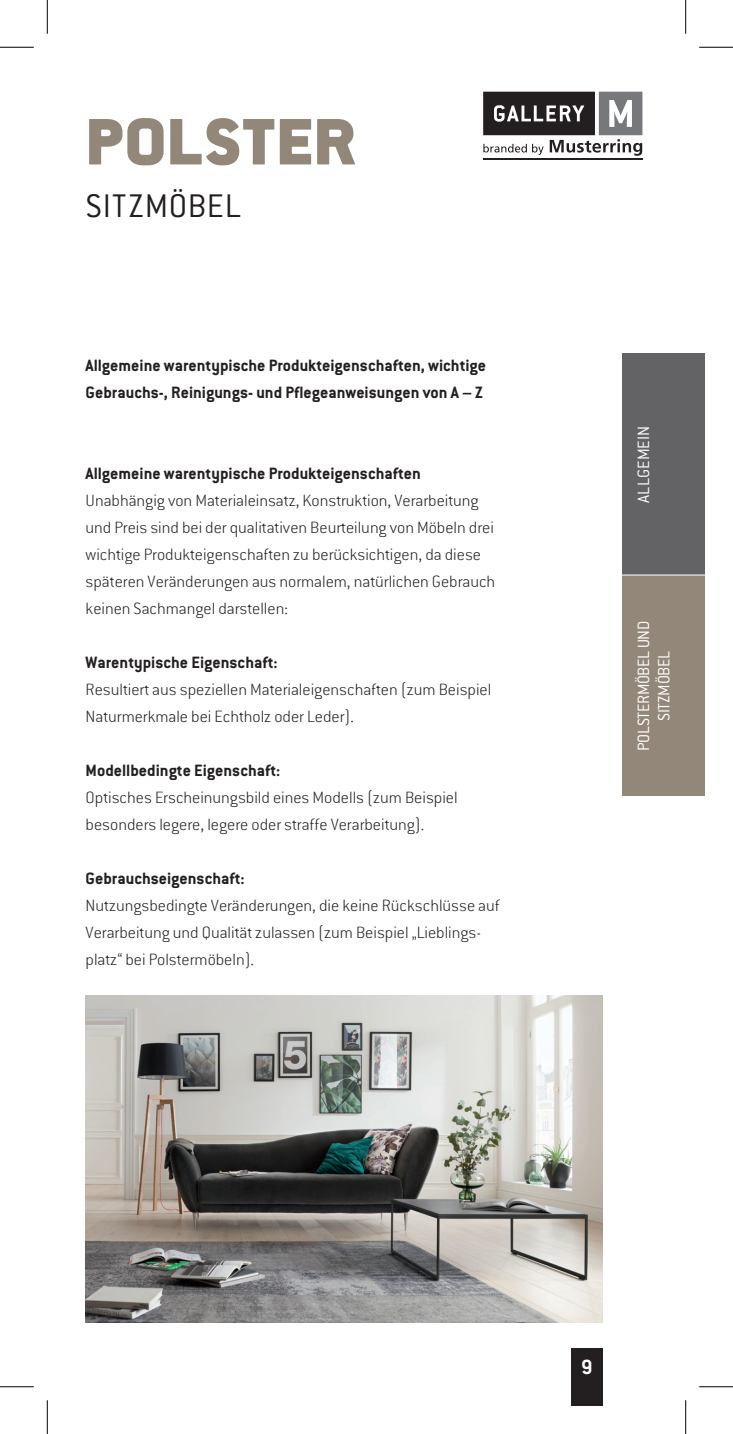
<style>
.page{position:relative;width:733px;height:1434px;background:#fff}
.page>*{position:absolute;margin:0;border:0;box-sizing:border-box;transform-origin:0 0}
.t1{font:900 72px "Conduit ITC Std";letter-spacing:.025em;color:#938779}
.t2{font:300 36px "Conduit ITC Std";letter-spacing:.02em;color:#231f20}
.t3{font:700 22.5px "Conduit ITC Std";color:#fff}
.t4{font:200 18px/27px "Conduit ITC Std";color:#231f20}
.t5{font:700 18px/27px "Conduit ITC Std";color:#231f20}
.t6{font:300 18px/20.2px "Conduit ITC Std";letter-spacing:-.02em;color:#fff;text-align:center}
.t7{font:300 18px "Conduit ITC Std";color:#fff}
</style>
<div class="page">
<div style="left:621px;top:575px;width:83px;height:222px;background:#938779"></div>
<div style="left:570px;top:1348px;width:32px;height:58px;background:#231f20"></div>
<div style="left:621px;top:353px;width:83px;height:222px;background:#636366"></div>
<div style="left:479px;top:88px;width:167px;height:75px;background:linear-gradient(to right,#fff,#fff)"></div>
<svg style="left:483px;top:92px;width:159px;height:64px"></svg>
<hr style="left:483px;top:158px;width:159px;height:1px;background:#231f20">
<hr style="left:616px;top:575px;width:88px;height:1px;background:#fff">
<hr style="left:616px;top:796px;width:88px;height:1px;background:#fff">
<img style="left:86px;top:995px;width:516px;height:328px">
<hr style="left:0;top:47px;width:34px;height:1px;background:#000">
<hr style="left:699px;top:47px;width:33px;height:1px;background:#000">
<hr style="left:0;top:1386px;width:34px;height:1px;background:#000">
<hr style="left:699px;top:1386px;width:33px;height:1px;background:#000">
<hr style="left:47px;top:0;width:1px;height:34px;background:#000">
<hr style="left:47px;top:1400px;width:1px;height:34px;background:#000">
<hr style="left:685px;top:0;width:1px;height:34px;background:#000">
<hr style="left:685px;top:1400px;width:1px;height:34px;background:#000">
<h1 class="t1" style="left:86px;top:102px;width:271px">POLSTER</h1>
<h2 class="t2" style="left:86px;top:184px;width:157px">SITZMÖBEL</h2>
<p class="t5" style="left:86px;top:352px;width:402px">Allgemeine warentypische Produkteigenschaften, wichtige<br>Gebrauchs-, Reinigungs- und Pflegeanweisungen von A – Z</p>
<p class="t5" style="left:86px;top:460px;width:337px">Allgemeine warentypische Produkteigenschaften</p>
<p class="t4" style="left:86px;top:487px;width:411px">Unabhängig von Materialeinsatz, Konstruktion, Verarbeitung und Preis sind bei der qualitativen Beurteilung von Möbeln drei wichtige Produkteigenschaften zu berücksichtigen, da diese späteren Veränderungen aus normalem, natürlichen Gebrauch keinen Sachmangel darstellen:</p>
<p class="t5" style="left:86px;top:649px;width:193px">Warentypische Eigenschaft:</p>
<p class="t4" style="left:86px;top:676px;width:407px">Resultiert aus speziellen Materialeigenschaften (zum Beispiel<br>Naturmerkmale bei Echtholz oder Leder).</p>
<p class="t5" style="left:86px;top:757px;width:196px">Modellbedingte Eigenschaft:</p>
<p class="t4" style="left:86px;top:784px;width:373px">Optisches Erscheinungsbild eines Modells (zum Beispiel besonders legere, legere oder straffe Verarbeitung).</p>
<p class="t5" style="left:86px;top:865px;width:161px">Gebrauchseigenschaft:</p>
<p class="t4" style="left:86px;top:892px;width:415px">Nutzungsbedingte Veränderungen, die keine Rückschlüsse auf<br>Verarbeitung und Qualität zulassen (zum Beispiel „Lieblings&shy;platz“ bei Polstermöbeln).</p>
<p class="t7" style="left:632px;top:503px;width:78px;rotate:-90deg">ALLGEMEIN</p>
<p class="t6" style="left:632px;top:751px;width:132px;rotate:-90deg">POLSTERMÖBEL UND<br>SITZMÖBEL</p>
<p class="t3" style="left:580px;top:1353px;width:13px">9</p>
</div>
